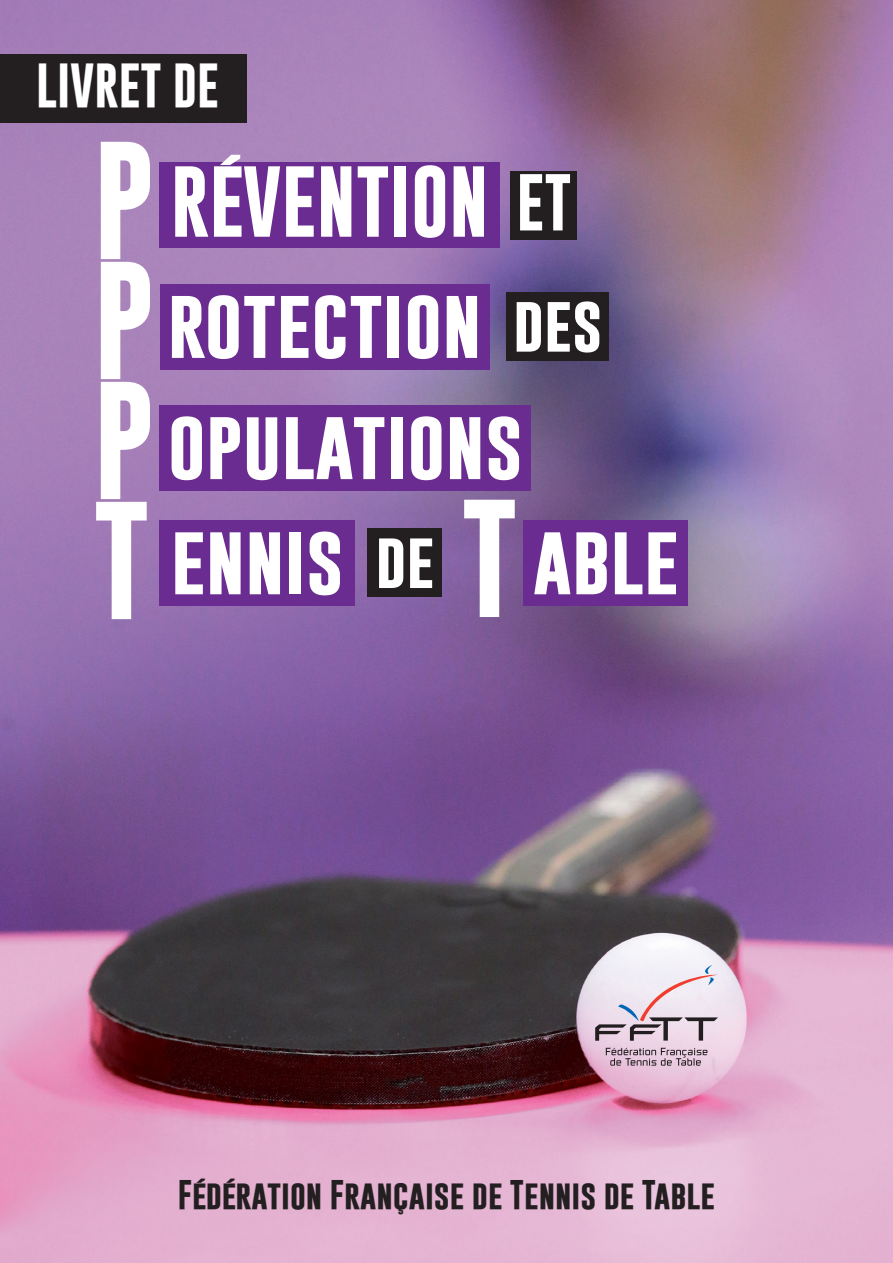
<style>
.page{position:relative;width:893px;height:1263px;background:#fff}
.page>*{position:absolute;margin:0;border:0;box-sizing:border-box;transform-origin:0 0}
.t1{font:700 120px "Gobold";color:#fff}
.t2{font:700 72px "Gobold";color:#fff}
.t3{font:700 57.6px "Gobold";color:#fff}
.Texte_courant{font:700 45px "Gobold";color:#fff}
.t4{font:700 30px "Gobold";color:#231f20}
</style>
<div class="page">
<img style="left:0;top:0;width:893px;height:1263px">
<div style="left:0;top:54px;width:247px;height:68px;background:#231f20"></div>
<div style="left:160px;top:163px;width:340px;height:85px;background:#6a2c91"></div>
<div style="left:511px;top:171px;width:66px;height:69px;background:#231f20"></div>
<div style="left:160px;top:284px;width:329px;height:85px;background:#6a2c91"></div>
<div style="left:506px;top:292px;width:103px;height:69px;background:#231f20"></div>
<div style="left:160px;top:405px;width:371px;height:85px;background:#6a2c91"></div>
<div style="left:160px;top:520px;width:195px;height:86px;background:#6a2c91"></div>
<div style="left:367px;top:529px;width:75px;height:68px;background:#231f20"></div>
<div style="left:523px;top:520px;width:165px;height:86px;background:#6a2c91"></div>
<svg style="left:595px;top:965px;width:123px;height:76px;background:#dacdd7"></svg>
<svg style="left:606px;top:1048px;width:101px;height:18px;background:#b79faf"></svg>
<p class="Texte_courant" style="left:36px;top:56px;width:184px">LIVRET DE</p>
<p class="t1" style="left:93px;top:122px;width:63px">P</p>
<p class="t1" style="left:93px;top:242px;width:63px">P</p>
<p class="t1" style="left:93px;top:362px;width:63px">P</p>
<p class="t1" style="left:93px;top:482px;width:58px">T</p>
<p class="t2" style="left:171px;top:155px;width:319px">RÉVENTION</p>
<p class="t3" style="left:516px;top:165px;width:57px">ET</p>
<p class="t2" style="left:167px;top:276px;width:316px">rotection</p>
<p class="t3" style="left:513px;top:286px;width:91px">des</p>
<p class="t2" style="left:168px;top:397px;width:357px">opulations</p>
<p class="t2" style="left:171px;top:512px;width:175px">ennis</p>
<p class="t3" style="left:375px;top:522px;width:60px">de</p>
<p class="t1" style="left:461px;top:480px;width:58px">T</p>
<p class="t2" style="left:533px;top:512px;width:147px">able</p>
<p class="t4" style="left:178px;top:1175px;width:539px">Fédération Française de Tennis de Table</p>
</div>
